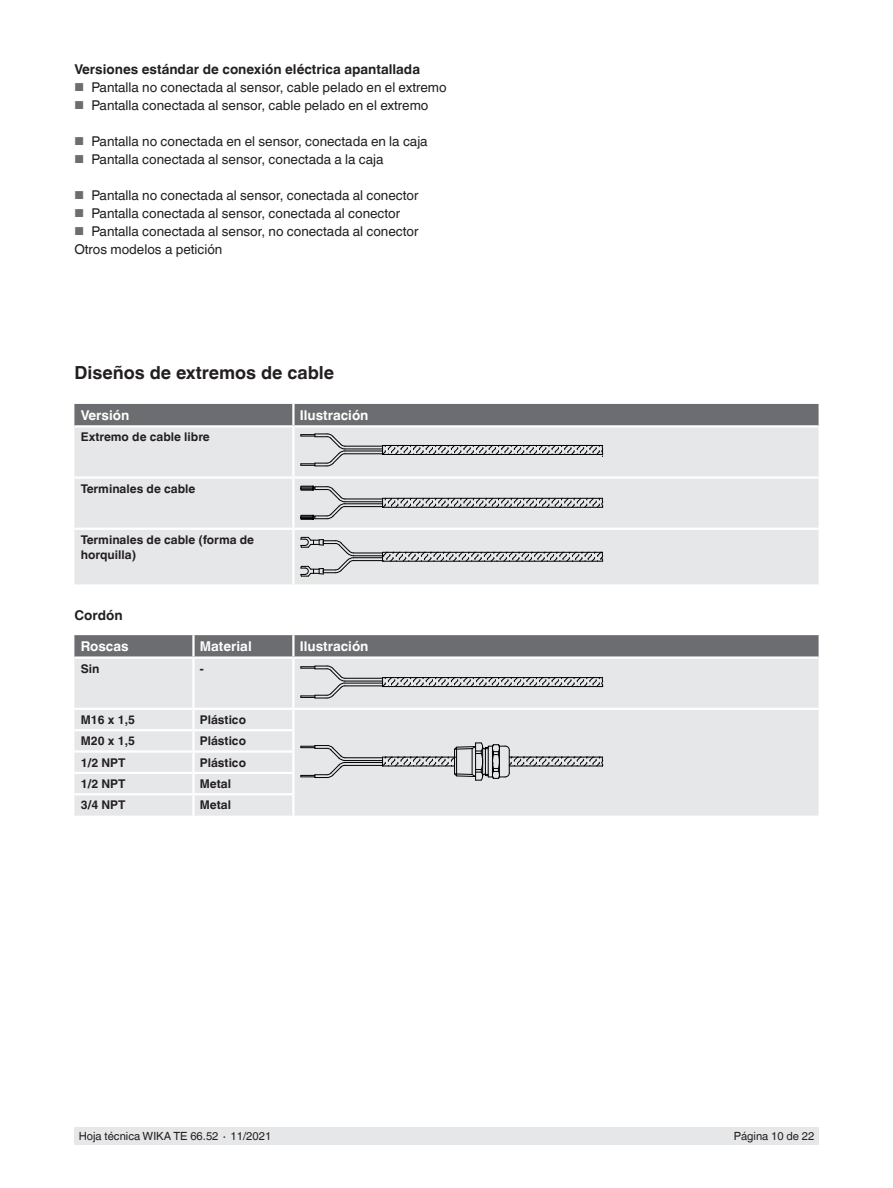
<style>
.page{position:relative;width:893px;height:1188px;background:#fff}
.page>*{position:absolute;margin:0;border:0;box-sizing:border-box;transform-origin:0 0}
.t1{font:700 18px "Helvetica World";color:#231f20}
.t2{font:13.5px/18px "Helvetica World";color:#231f20}
.t3{font:700 13.5px "Helvetica World";color:#231f20}
.t4{font:700 13.5px "Helvetica World";color:#fff}
.t5{font:700 12px/15px "Helvetica World";color:#231f20}
.t6{font:11.25px "Helvetica World";color:#231f20}
.s1{font-size:11.55px;color:#6c6d70}
</style>
<div class="page">
<div style="left:74px;top:1128px;width:745px;height:17px;background:#e6e7e9"></div>
<div style="left:74px;top:404px;width:745px;height:21px;background:#6c6d70"></div>
<div style="left:74px;top:428px;width:745px;height:156px;background:#e6e7e9"></div>
<hr style="left:292px;top:404px;width:3px;height:21px;background:#fff">
<hr style="left:292px;top:428px;width:3px;height:48px;background:#fff">
<hr style="left:74px;top:476px;width:219px;height:3px;background:#fff">
<hr style="left:293px;top:476px;width:526px;height:3px;background:#fff">
<hr style="left:292px;top:479px;width:3px;height:49px;background:#fff">
<hr style="left:74px;top:528px;width:219px;height:2px;background:#fff">
<hr style="left:293px;top:528px;width:526px;height:2px;background:#fff">
<hr style="left:292px;top:530px;width:3px;height:54px;background:#fff">
<hr style="left:345px;top:449px;width:38px;height:1px;background:#000">
<hr style="left:345px;top:446px;width:38px;height:1px;background:#000">
<hr style="left:345px;top:451px;width:38px;height:1px;background:#000">
<hr style="left:345px;top:453px;width:38px;height:1px;background:#000">
<svg style="left:300px;top:433px;width:46px;height:34px;background:#c7c7c9"></svg>
<svg style="left:382px;top:445px;width:221px;height:12px;background:#a1a2a3"></svg>
<hr style="left:345px;top:503px;width:38px;height:1px;background:#000">
<hr style="left:345px;top:506px;width:38px;height:1px;background:#000">
<hr style="left:345px;top:501px;width:38px;height:1px;background:#000">
<hr style="left:345px;top:499px;width:38px;height:1px;background:#000">
<svg style="left:300px;top:485px;width:46px;height:36px;background:#bfc0c1"></svg>
<svg style="left:382px;top:498px;width:221px;height:10px;background:#979799"></svg>
<hr style="left:353px;top:555px;width:30px;height:1px;background:#000">
<hr style="left:353px;top:553px;width:30px;height:1px;background:#000">
<hr style="left:353px;top:557px;width:30px;height:1px;background:#000">
<hr style="left:353px;top:560px;width:30px;height:1px;background:#000">
<svg style="left:300px;top:536px;width:54px;height:41px;background:#c5c6c8"></svg>
<svg style="left:382px;top:552px;width:221px;height:10px;background:#979799"></svg>
<div style="left:74px;top:635px;width:745px;height:21px;background:#6c6d70"></div>
<div style="left:74px;top:659px;width:745px;height:157px;background:#e6e7e9"></div>
<hr style="left:293px;top:708px;width:526px;height:2px;background:#fff">
<hr style="left:74px;top:708px;width:119px;height:2px;background:#fff">
<hr style="left:193px;top:708px;width:100px;height:2px;background:#fff">
<hr style="left:74px;top:729px;width:119px;height:2px;background:#fff">
<hr style="left:193px;top:729px;width:102px;height:2px;background:#fff">
<hr style="left:74px;top:750px;width:119px;height:3px;background:#fff">
<hr style="left:193px;top:750px;width:102px;height:3px;background:#fff">
<hr style="left:74px;top:772px;width:119px;height:2px;background:#fff">
<hr style="left:193px;top:772px;width:102px;height:2px;background:#fff">
<hr style="left:74px;top:793px;width:119px;height:2px;background:#fff">
<hr style="left:193px;top:793px;width:102px;height:2px;background:#fff">
<hr style="left:192px;top:635px;width:3px;height:21px;background:#fff">
<hr style="left:292px;top:635px;width:3px;height:21px;background:#fff">
<hr style="left:192px;top:659px;width:3px;height:49px;background:#fff">
<hr style="left:292px;top:659px;width:3px;height:49px;background:#fff">
<hr style="left:192px;top:710px;width:3px;height:19px;background:#fff">
<hr style="left:292px;top:710px;width:3px;height:19px;background:#fff">
<hr style="left:192px;top:731px;width:3px;height:19px;background:#fff">
<hr style="left:292px;top:731px;width:3px;height:19px;background:#fff">
<hr style="left:192px;top:753px;width:3px;height:19px;background:#fff">
<hr style="left:292px;top:753px;width:3px;height:19px;background:#fff">
<hr style="left:192px;top:774px;width:3px;height:19px;background:#fff">
<hr style="left:292px;top:774px;width:3px;height:19px;background:#fff">
<hr style="left:192px;top:795px;width:3px;height:21px;background:#fff">
<hr style="left:292px;top:795px;width:3px;height:21px;background:#fff">
<hr style="left:345px;top:681px;width:38px;height:1px;background:#000">
<hr style="left:345px;top:678px;width:38px;height:1px;background:#000">
<hr style="left:345px;top:683px;width:38px;height:1px;background:#000">
<hr style="left:345px;top:685px;width:38px;height:1px;background:#000">
<svg style="left:300px;top:665px;width:46px;height:34px;background:#c7c8c9"></svg>
<svg style="left:382px;top:677px;width:221px;height:10px;background:#949596"></svg>
<hr style="left:345px;top:760px;width:38px;height:1px;background:#000">
<hr style="left:345px;top:757px;width:38px;height:1px;background:#000">
<hr style="left:345px;top:762px;width:38px;height:1px;background:#000">
<hr style="left:345px;top:765px;width:38px;height:1px;background:#000">
<svg style="left:300px;top:745px;width:46px;height:33px;background:#c6c7c8"></svg>
<svg style="left:382px;top:743px;width:221px;height:38px;background:#c6c7c9"></svg>
<p class="t3" style="left:74px;top:62px;width:347px">Versiones estándar de conexión eléctrica apantallada</p>
<p class="t2" style="left:74px;top:79px;width:374px"><span class="s1">■</span> Pantalla no conectada al sensor, cable pelado en el extremo</p>
<p class="t2" style="left:74px;top:97px;width:355px"><span class="s1">■</span> Pantalla conectada al sensor, cable pelado en el extremo</p>
<p class="t2" style="left:74px;top:133px;width:355px"><span class="s1">■</span> Pantalla no conectada en el sensor, conectada en la caja</p>
<p class="t2" style="left:74px;top:151px;width:311px"><span class="s1">■</span> Pantalla conectada al sensor, conectada a la caja</p>
<p class="t2" style="left:74px;top:187px;width:346px"><span class="s1">■</span> Pantalla no conectada al sensor, conectada al conector</p>
<p class="t2" style="left:74px;top:205px;width:327px"><span class="s1">■</span> Pantalla conectada al sensor, conectada al conector</p>
<p class="t2" style="left:74px;top:223px;width:346px"><span class="s1">■</span> Pantalla conectada al sensor, no conectada al conector<br>Otros modelos a petición</p>
<h1 class="t1" style="left:74px;top:362px;width:261px">Diseños de extremos de cable</h1>
<p class="t4" style="left:81px;top:407px;width:50px">Versión</p>
<p class="t4" style="left:300px;top:407px;width:70px">Ilustración</p>
<p class="t5" style="left:81px;top:430px;width:131px">Extremo de cable libre</p>
<p class="t5" style="left:81px;top:481px;width:116px">Terminales de cable</p>
<p class="t5" style="left:81px;top:532px;width:175px">Terminales de cable (forma de horquilla)</p>
<p class="t3" style="left:74px;top:608px;width:50px">Cordón</p>
<p class="t4" style="left:81px;top:639px;width:49px">Roscas</p>
<p class="t4" style="left:200px;top:639px;width:53px">Material</p>
<p class="t4" style="left:300px;top:639px;width:70px">Ilustración</p>
<p class="t5" style="left:81px;top:661px;width:20px">Sin</p>
<p class="t5" style="left:200px;top:661px;width:5px">-</p>
<p class="t5" style="left:81px;top:712px;width:56px">M16 x 1,5</p>
<p class="t5" style="left:200px;top:712px;width:48px">Plástico</p>
<p class="t5" style="left:81px;top:734px;width:56px">M20 x 1,5</p>
<p class="t5" style="left:200px;top:734px;width:48px">Plástico</p>
<p class="t5" style="left:81px;top:755px;width:46px">1/2 NPT</p>
<p class="t5" style="left:200px;top:755px;width:48px">Plástico</p>
<p class="t5" style="left:81px;top:776px;width:46px">1/2 NPT</p>
<p class="t5" style="left:200px;top:776px;width:33px">Metal</p>
<p class="t5" style="left:81px;top:798px;width:46px">3/4 NPT</p>
<p class="t5" style="left:200px;top:798px;width:33px">Metal</p>
<p class="t6" style="left:79px;top:1130px;width:194px">Hoja técnica WIKA TE 66.52 ∙ 11/2021</p>
<p class="t6" style="left:734px;top:1130px;width:82px">Página 10 de 22</p>
</div>
